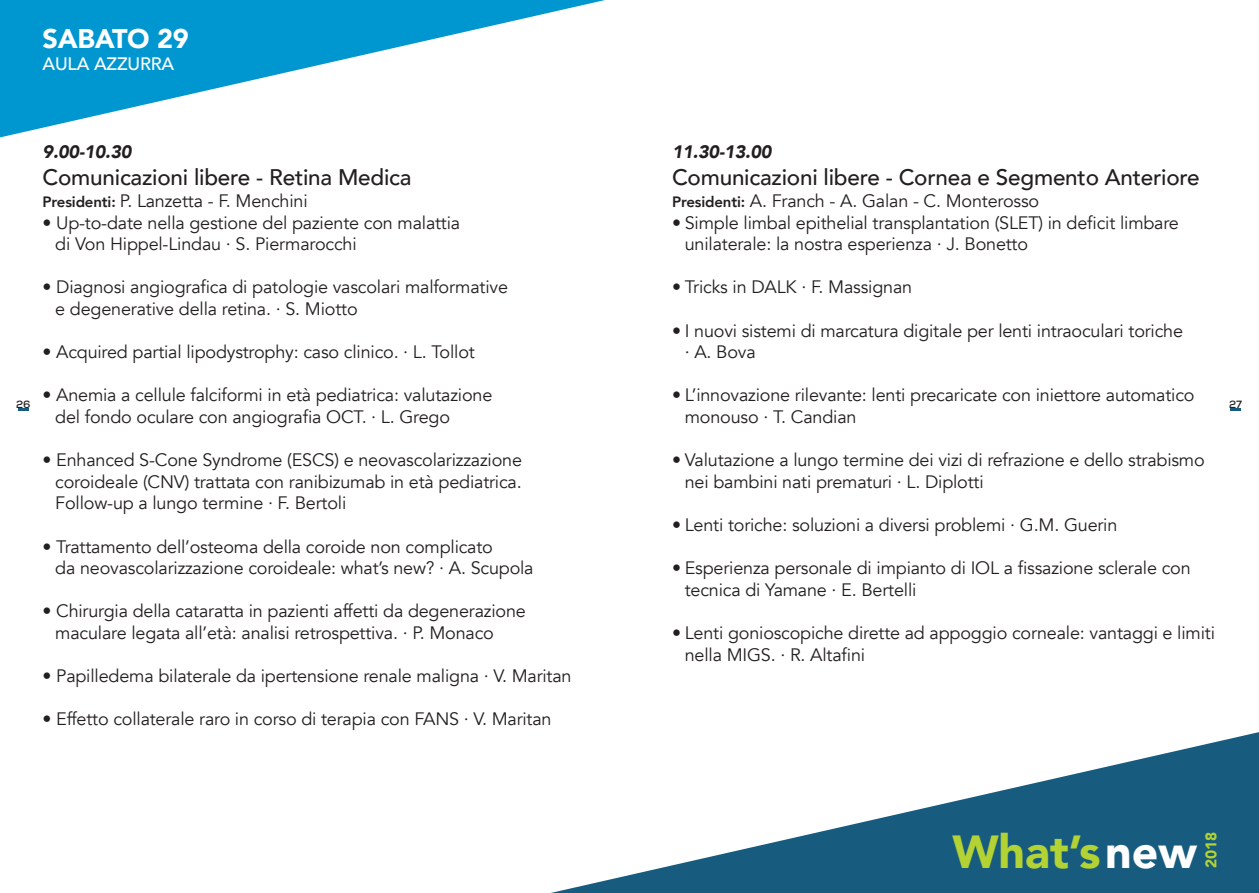
<style>
.page{position:relative;width:1259px;height:893px;background:#fff}
.page>*{position:absolute;margin:0;border:0;box-sizing:border-box;transform-origin:0 0}
.t1{font:900 46.35px "Avenir";color:#b3d234}
.t2{font:900 27px "Avenir";letter-spacing:-.01em;color:#fff}
.t3{font:500 22.5px "Avenir";letter-spacing:-.01em;color:#231f20}
.t4{font:18px/21.6px "Avenir";letter-spacing:-.01em;color:#231f20}
.t5{font:italic 900 18px "Avenir";letter-spacing:-.01em;color:#231f20}
.t6{font:500 18px "Avenir";letter-spacing:-.01em;color:#fff}
.t7{font:900 15.45px "Avenir";color:#b3d234}
.t8{font:700 10.5px "Nexa";color:#231f20}
.s1{font-weight:800;font-size:15px}
.s2{color:#fff}
</style>
<div class="page">
<svg style="left:551px;top:732px;width:708px;height:161px"></svg>
<svg style="left:1230px;top:409px;width:10px;height:2px"></svg>
<svg style="left:18px;top:409px;width:10px;height:2px"></svg>
<svg style="left:0;top:0;width:605px;height:137px;fill:#0097d0"></svg>
<p class="t2" style="left:43px;top:16px;width:148px">SABATO 29</p>
<p class="t6" style="left:43px;top:48px;width:133px">AULA AZZURRA</p>
<p class="t5" style="left:43px;top:137px;width:90px">9.00-10.30</p>
<p class="t3" style="left:43px;top:158px;width:370px">Comunicazioni libere - Retina Medica</p>
<p class="t4" style="left:43px;top:190px;width:267px"><span class="s1">Presidenti:</span> P. Lanzetta - F. Menchini</p>
<p class="t4" style="left:43px;top:212px;width:419px">• Up-to-date nella gestione del paziente con malattia</p>
<p class="t4" style="left:55px;top:233px;width:303px">di Von Hippel-Lindau · S. Piermarocchi</p>
<p class="t4" style="left:43px;top:277px;width:467px">• Diagnosi angiografica di patologie vascolari malformative</p>
<p class="t4" style="left:55px;top:298px;width:304px">e degenerative della retina. · S. Miotto</p>
<p class="t4" style="left:43px;top:341px;width:434px">• Acquired partial lipodystrophy: caso clinico. · L. Tollot</p>
<p class="t4" style="left:43px;top:385px;width:451px">• Anemia a cellule falciformi in età pediatrica: valutazione</p>
<p class="t4" style="left:55px;top:406px;width:396px">del fondo oculare con angiografia OCT. · L. Grego</p>
<p class="t4" style="left:43px;top:449px;width:481px">• Enhanced S-Cone Syndrome (ESCS) e neovascolarizzazione</p>
<p class="t4" style="left:55px;top:471px;width:468px">coroideale (CNV) trattata con ranibizumab in età pediatrica.</p>
<p class="t4" style="left:55px;top:493px;width:292px">Follow-up a lungo termine · F. Bertoli</p>
<p class="t4" style="left:43px;top:536px;width:452px">• Trattamento dell’osteoma della coroide non complicato</p>
<p class="t4" style="left:55px;top:557px;width:480px">da neovascolarizzazione coroideale: what’s new? · A. Scupola</p>
<p class="t4" style="left:43px;top:601px;width:485px">• Chirurgia della cataratta in pazienti affetti da degenerazione</p>
<p class="t4" style="left:55px;top:622px;width:440px">maculare legata all’età: analisi retrospettiva. · P. Monaco</p>
<p class="t4" style="left:43px;top:665px;width:530px">• Papilledema bilaterale da ipertensione renale maligna · V. Maritan</p>
<p class="t4" style="left:43px;top:709px;width:510px">• Effetto collaterale raro in corso di terapia con FANS · V. Maritan</p>
<p class="t5" style="left:672px;top:137px;width:101px">11.30-13.00</p>
<p class="t3" style="left:672px;top:158px;width:529px">Comunicazioni libere - Cornea e Segmento Anteriore</p>
<p class="t4" style="left:672px;top:190px;width:369px"><span class="s1">Presidenti:</span> A. Franch - A. Galan - C. Monterosso</p>
<p class="t4" style="left:685px;top:212px;width:496px;text-indent:-13px">• Simple limbal epithelial transplantation (SLET) in deficit limbare unilaterale: la nostra esperienza · J. Bonetto</p>
<p class="t4" style="left:672px;top:277px;width:242px">• Tricks in DALK · F. Massignan</p>
<p class="t4" style="left:672px;top:320px;width:512px">• I nuovi sistemi di marcatura digitale per lenti intraoculari toriche</p>
<p class="t4" style="left:685px;top:341px;width:72px">· A. Bova</p>
<p class="t4" style="left:685px;top:385px;width:511px;text-indent:-13px">• L’innovazione rilevante: lenti precaricate con iniettore automatico monouso · T. Candian</p>
<p class="t4" style="left:685px;top:449px;width:521px;text-indent:-13px">• Valutazione a lungo termine dei vizi di refrazione e dello strabismo nei bambini nati prematuri · L. Diplotti</p>
<p class="t4" style="left:672px;top:514px;width:447px">• Lenti toriche: soluzioni a diversi problemi · G.M. Guerin</p>
<p class="t4" style="left:685px;top:557px;width:507px;text-indent:-13px">• Esperienza personale di impianto di IOL a fissazione sclerale con tecnica di Yamane · E. Bertelli</p>
<p class="t4" style="left:685px;top:622px;width:532px;text-indent:-13px">• Lenti gonioscopiche dirette ad appoggio corneale: vantaggi e limiti nella MIGS. · R. Altafini</p>
<p class="t8" style="left:16px;top:397px;width:16px">26</p>
<p class="t8" style="left:1229px;top:397px;width:14px">27</p>
<h1 class="t1" style="left:952px;top:812px;width:246px">What’s<span class="s2">new</span></h1>
<p class="t7" style="left:1197px;top:868px;width:38px;rotate:-90deg">2018</p>
</div>
